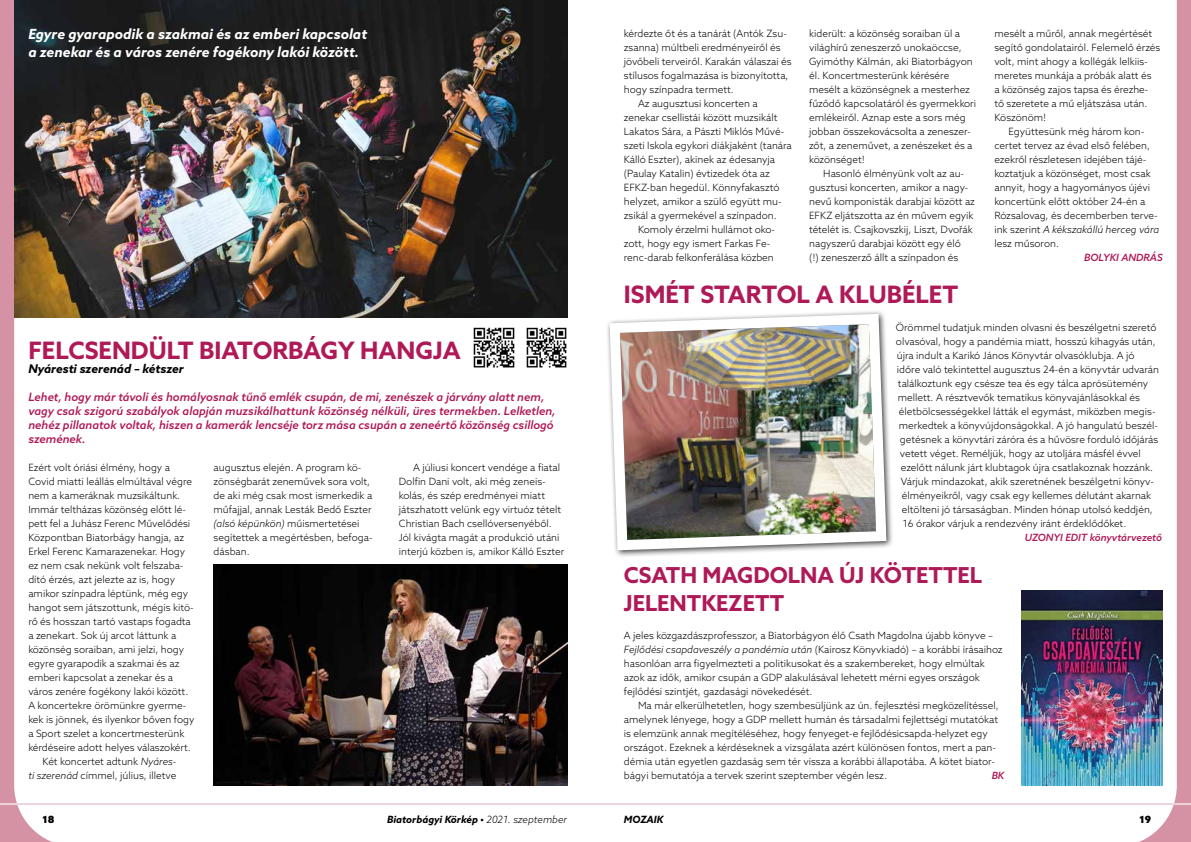
<style>
.page{position:relative;width:1191px;height:842px;background:#fff}
.page>*{position:absolute;margin:0;border:0;box-sizing:border-box;transform-origin:0 0}
.t1{font:700 24px "Azo Sans";color:#af1957}
.t2{font:700 22px/28px "Azo Sans";color:#af1957}
.t3{font:italic 700 14px/18px "Azo Sans";color:#fff}
.t4{font:italic 700 12px "Azo Sans";letter-spacing:-.005em;color:#000}
.t5{font:italic 500 11.5px/14px "Azo Sans";color:#af1957}
.t6{font:300 10px/14px "Azo Sans";color:#000}
.t7{font:italic 700 10px "Azo Sans";color:#000}
.t8{font:italic 500 10px "Azo Sans";color:#af1957}
.t9{font:italic 300 10px "Azo Sans";letter-spacing:-.005em;color:#000}
.t10{font:900 10px "Azo Sans";color:#000}
.s1{font-style:italic}
.s2{font-style:normal}
.s3{font-weight:300}
</style>
<div class="page">
<svg style="left:1115px;top:0;width:76px;height:842px"></svg>
<svg style="left:0;top:0;width:76px;height:842px"></svg>
<hr style="left:0;top:803px;width:1191px;height:2px;background:#edd4db">
<img style="left:1021px;top:590px;width:141px;height:195px">
<img style="left:607px;top:311px;width:284px;height:244px">
<img style="left:14px;top:0;width:554px;height:317px">
<img style="left:214px;top:564px;width:353px;height:221px">
<img style="left:473px;top:327px;width:42px;height:41px">
<img style="left:526px;top:327px;width:41px;height:41px">
<h3 class="t3" style="left:28px;top:25px;width:340px">Egyre gyarapodik a szakmai és az emberi kapcsolat a zenekar és a város zenére fogékony lakói között.</h3>
<h1 class="t1" style="left:28px;top:334px;width:434px">FELCSENDÜLT BIATORBÁGY HANGJA</h1>
<p class="t4" style="left:28px;top:361px;width:157px">Nyáresti szerenád – kétszer</p>
<p class="t5" style="left:28px;top:390px;width:529px">Lehet, hogy már távoli és homályosnak tűnő emlék csupán, de mi, zenészek a járvány alatt nem, vagy csak szigorú szabályok alapján muzsikálhattunk közönség nélküli, üres termekben. Lelketlen, nehéz pillanatok voltak, hiszen a kamerák lencséje torz mása csupán a zeneértő közönség csillogó szemének.</p>
<p class="t6" style="left:28px;top:460px;width:143px">Ezért volt óriási élmény, hogy a</p>
<p class="t6" style="left:28px;top:474px;width:165px">Covid miatti leállás elmúltával végre</p>
<p class="t6" style="left:28px;top:488px;width:153px">nem a kameráknak muzsikáltunk.</p>
<p class="t6" style="left:28px;top:502px;width:159px">Immár teltházas közönség előtt lé-</p>
<p class="t6" style="left:28px;top:516px;width:163px">pett fel a Juhász Ferenc Művelődési</p>
<p class="t6" style="left:28px;top:530px;width:157px">Központban Biatorbágy hangja, az</p>
<p class="t6" style="left:28px;top:544px;width:158px">Erkel Ferenc Kamarazenekar. Hogy</p>
<p class="t6" style="left:28px;top:558px;width:157px">ez nem csak nekünk volt felszaba-</p>
<p class="t6" style="left:28px;top:572px;width:148px">dító érzés, azt jelezte az is, hogy</p>
<p class="t6" style="left:28px;top:586px;width:161px">amikor színpadra léptünk, még egy</p>
<p class="t6" style="left:28px;top:600px;width:167px">hangot sem játszottunk, mégis kitö-</p>
<p class="t6" style="left:28px;top:614px;width:164px">rő és hosszan tartó vastaps fogadta</p>
<p class="t6" style="left:28px;top:628px;width:150px">a zenekart. Sok új arcot láttunk a</p>
<p class="t6" style="left:28px;top:642px;width:157px">közönség soraiban, ami jelzi, hogy</p>
<p class="t6" style="left:28px;top:656px;width:153px">egyre gyarapodik a szakmai és az</p>
<p class="t6" style="left:28px;top:670px;width:146px">emberi kapcsolat a zenekar és a</p>
<p class="t6" style="left:28px;top:684px;width:161px">város zenére fogékony lakói között.</p>
<p class="t6" style="left:28px;top:698px;width:160px">A koncertekre örömünkre gyerme-</p>
<p class="t6" style="left:28px;top:712px;width:168px">kek is jönnek, és ilyenkor bőven fogy</p>
<p class="t6" style="left:28px;top:726px;width:158px">a Sport szelet a koncertmesterünk</p>
<p class="t6" style="left:28px;top:740px;width:164px">kérdéseire adott helyes válaszokért.</p>
<p class="t6" style="left:43px;top:754px;width:135px">Két koncertet adtunk <span class="s1">Nyáres-</span></p>
<p class="t6" style="left:28px;top:768px;width:149px"><span class="s1">ti szerenád</span> címmel, július, illetve</p>
<p class="t6" style="left:214px;top:460px;width:160px">augusztus elején. A program kö&shy;zönségbarát zeneművek sora volt, de aki még csak most ismerkedik a műfajjal, annak Lesták Bedő Eszter <span class="s1">(alsó képünkön)</span> műismertetései segítettek a megértésben, befoga&shy;dásban.</p>
<p class="t6" style="left:399px;top:460px;width:167px;text-indent:14px">A júliusi koncert vendége a fiatal Dolfin Dani volt, aki még zeneis&shy;kolás, és szép eredményei miatt játszhatott velünk egy virtuóz tételt Christian Bach csellóversenyéből.<br>Jól kivágta magát a produkció utáni interjú közben is, amikor Kálló Eszter</p>
<p class="t6" style="left:624px;top:26px;width:165px">kérdezte őt és a tanárát (Antók Zsu-</p>
<p class="t6" style="left:624px;top:40px;width:158px">zsanna) múltbeli eredményeiről és</p>
<p class="t6" style="left:624px;top:54px;width:169px">jövőbeli terveiről. Karakán válaszai és</p>
<p class="t6" style="left:624px;top:68px;width:166px">stílusos fogalmazása is bizonyította,</p>
<p class="t6" style="left:624px;top:82px;width:111px">hogy színpadra termett.</p>
<p class="t6" style="left:638px;top:96px;width:121px">Az augusztusi koncerten a</p>
<p class="t6" style="left:624px;top:110px;width:155px">zenekar csellistái között muzsikált</p>
<p class="t6" style="left:624px;top:124px;width:162px">Lakatos Sára, a Pászti Miklós Művé-</p>
<p class="t6" style="left:624px;top:138px;width:169px">szeti Iskola egykori diákjaként (tanára</p>
<p class="t6" style="left:624px;top:152px;width:153px">Kálló Eszter), akinek az édesanyja</p>
<p class="t6" style="left:624px;top:166px;width:147px">(Paulay Katalin) évtizedek óta az</p>
<p class="t6" style="left:624px;top:180px;width:157px">EFKZ-ban hegedül. Könnyfakasztó</p>
<p class="t6" style="left:624px;top:194px;width:159px">helyzet, amikor a szülő együtt mu-</p>
<p class="t6" style="left:624px;top:208px;width:154px">zsikál a gyermekével a színpadon.</p>
<p class="t6" style="left:638px;top:222px;width:139px">Komoly érzelmi hullámot oko-</p>
<p class="t6" style="left:624px;top:236px;width:148px">zott, hogy egy ismert Farkas Fe-</p>
<p class="t6" style="left:624px;top:250px;width:151px">renc-darab felkonferálása közben</p>
<p class="t6" style="left:809px;top:26px;width:168px">kiderült: a közönség soraiban ül a világhírű zeneszerző unokaöccse,<br>Gyimóthy Kálmán, aki Biatorbágyon él. Koncertmesterünk kérésére mesélt a közönségnek a mesterhez fűződő kapcsolatáról és gyermekkori emlékeiről. Aznap este a sors még jobban összekovácsolta a zeneszer&shy;zőt, a zeneművet, a zenészeket és a közönséget!</p>
<p class="t6" style="left:809px;top:166px;width:167px;text-indent:14px">Hasonló élményünk volt az au&shy;gusztusi koncerten, amikor a nagy&shy;nevű komponisták darabjai között az EFKZ eljátszotta az én művem egyik tételét is. Csajkovszkij, Liszt, Dvořák nagyszerű darabjai között egy élő<br>(!) zeneszerző állt a színpadon és</p>
<p class="t6" style="left:994px;top:26px;width:159px">mesélt a műről, annak megértését</p>
<p class="t6" style="left:994px;top:40px;width:168px">segítő gondolatairól. Felemelő érzés</p>
<p class="t6" style="left:994px;top:54px;width:155px">volt, mint ahogy a kollégák lelkiis-</p>
<p class="t6" style="left:994px;top:68px;width:159px">meretes munkája a próbák alatt és</p>
<p class="t6" style="left:994px;top:82px;width:156px">a közönség zajos tapsa és érezhe-</p>
<p class="t6" style="left:994px;top:96px;width:155px">tő szeretete a mű eljátszása után.</p>
<p class="t6" style="left:994px;top:110px;width:53px">Köszönöm!</p>
<p class="t6" style="left:1008px;top:124px;width:137px">Együttesünk még három kon-</p>
<p class="t6" style="left:994px;top:138px;width:157px">certet tervez az évad első felében,</p>
<p class="t6" style="left:994px;top:152px;width:154px">ezekről részletesen idejében tájé-</p>
<p class="t6" style="left:994px;top:166px;width:158px">koztatjuk a közönséget, most csak</p>
<p class="t6" style="left:994px;top:180px;width:157px">annyit, hogy a hagyományos újévi</p>
<p class="t6" style="left:994px;top:194px;width:153px">koncertünk előtt október 24-én a</p>
<p class="t6" style="left:994px;top:208px;width:165px">Rózsalovag, és decemberben terve-</p>
<p class="t9" style="left:994px;top:223px;width:166px"><span class="s2">ink szerint</span> A kékszakállú herceg vára</p>
<p class="t6" style="left:994px;top:236px;width:66px">lesz műsoron.</p>
<p class="t8" style="left:1084px;top:251px;width:80px">BOLYKI ANDRÁS</p>
<h1 class="t1" style="left:624px;top:278px;width:336px">ISMÉT STARTOL A KLUBÉLET</h1>
<p class="t6" style="left:896px;top:320px;width:262px">Örömmel tudatjuk minden olvasni és beszélgetni szerető</p>
<p class="t6" style="left:896px;top:334px;width:261px">olvasóval, hogy a pandémia miatt, hosszú kihagyás után,</p>
<p class="t6" style="left:897px;top:348px;width:239px">újra indult a Karikó János Könyvtár olvasóklubja. A jó</p>
<p class="t6" style="left:897px;top:362px;width:264px">időre való tekintettel augusztus 24-én a könyvtár udvarán</p>
<p class="t6" style="left:898px;top:376px;width:252px">találkoztunk egy csésze tea és egy tálca aprósütemény</p>
<p class="t6" style="left:898px;top:390px;width:243px">mellett. A résztvevők tematikus könyvajánlásokkal és</p>
<p class="t6" style="left:899px;top:404px;width:258px">életbölcsességekkel látták el egymást, miközben megis-</p>
<p class="t6" style="left:899px;top:418px;width:260px">merkedtek a könyvújdonságokkal. A jó hangulatú beszél-</p>
<p class="t6" style="left:900px;top:432px;width:260px">getésnek a könyvtári záróra és a hűvösre forduló időjárás</p>
<p class="t6" style="left:900px;top:446px;width:242px">vetett véget. Reméljük, hogy az utoljára másfél évvel</p>
<p class="t6" style="left:901px;top:460px;width:254px">ezelőtt nálunk járt klubtagok újra csatlakoznak hozzánk.</p>
<p class="t6" style="left:901px;top:474px;width:253px">Várjuk mindazokat, akik szeretnének beszélgetni könyv-</p>
<p class="t6" style="left:902px;top:488px;width:251px">élményeikről, vagy csak egy kellemes délutánt akarnak</p>
<p class="t6" style="left:902px;top:502px;width:252px">eltölteni jó társaságban. Minden hónap utolsó keddjén,</p>
<p class="t6" style="left:903px;top:516px;width:225px">16 órakor várjuk a rendezvény iránt érdeklődőket.</p>
<p class="t8" style="left:1024px;top:531px;width:139px">UZONYI EDIT könyvtárvezető</p>
<h2 class="t2" style="left:624px;top:561px;width:360px">CSATH MAGDOLNA ÚJ KÖTETTEL<br>JELENTKEZETT</h2>
<p class="t6" style="left:624px;top:628px;width:380px">A jeles közgazdászprofesszor, a Biatorbágyon élő Csath Magdolna újabb könyve – <span class="s1">Fejlődési csapdaveszély a pandémia után</span> (Kairosz Könyvkiadó) – a korábbi írásaihoz hasonlóan arra figyelmezteti a politikusokat és a szakembereket, hogy elmúltak azok az idők, amikor csupán a GDP alakulásával lehetett mérni egyes országok fejlődési szintjét, gazdasági növekedését.</p>
<p class="t6" style="left:624px;top:698px;width:376px;text-indent:14px">Ma már elkerülhetetlen, hogy szembesüljünk az ún. fejlesztési megközelítéssel, amelynek lényege, hogy a GDP mellett humán és társadalmi fejlettségi mutatókat is elemzünk annak megítéléséhez, hogy fenyeget-e fejlődésicsapda-helyzet egy országot. Ezeknek a kérdéseknek a vizsgálata azért különösen fontos, mert a pan&shy;démia után egyetlen gazdaság sem tér vissza a korábbi állapotába. A kötet biator&shy;bágyi bemutatója a tervek szerint szeptember végén lesz.</p>
<p class="t8" style="left:991px;top:769px;width:14px">BK</p>
<p class="t10" style="left:43px;top:813px;width:14px">18</p>
<p class="t7" style="left:387px;top:813px;width:181px">Biatorbágyi Körkép • <span class="s3">2021. szeptember</span></p>
<p class="t7" style="left:624px;top:813px;width:41px">MOZAIK</p>
<p class="t10" style="left:1139px;top:813px;width:13px">19</p>
</div>
